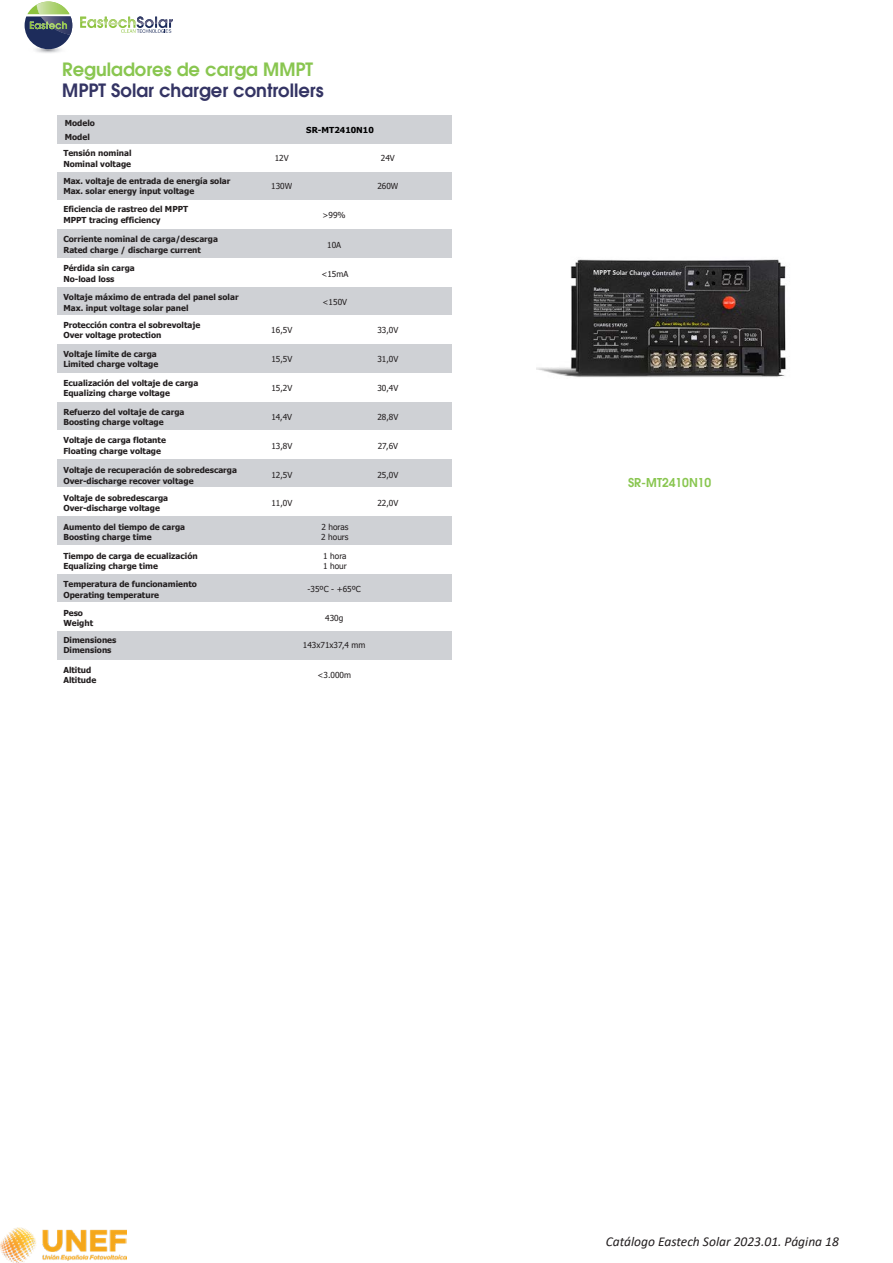
<style>
.page{position:relative;width:893px;height:1263px;background:#fff}
.page>*{position:absolute;margin:0;border:0;box-sizing:border-box;transform-origin:0 0}
.t1{font:600 18px/21.6px "Avant Garde";color:#343464}
.t2{font:italic 13.5px "Calibri";color:#231f20}
.t3{font:600 12px "Avant Garde";color:#89c650}
.t4{font:700 8.25px/10.4px "Tahoma";color:#231f20}
.t5{font:8.25px "Tahoma";color:#231f20}
.t6{font:700 8.25px "Tahoma";color:#000001;scale:1.04 1}
.s1{color:#89c650}
</style>
<div class="page">
<div style="left:57px;top:172px;width:395px;height:29px;background:#cfd1d5"></div>
<div style="left:57px;top:229px;width:395px;height:29px;background:#cfd1d5"></div>
<div style="left:57px;top:115px;width:395px;height:29px;background:#cfd1d5"></div>
<div style="left:57px;top:287px;width:395px;height:28px;background:#cfd1d5"></div>
<div style="left:57px;top:344px;width:395px;height:29px;background:#cfd1d5"></div>
<div style="left:57px;top:401px;width:395px;height:29px;background:#cfd1d5"></div>
<div style="left:57px;top:459px;width:395px;height:28px;background:#cfd1d5"></div>
<div style="left:57px;top:516px;width:395px;height:29px;background:#cfd1d5"></div>
<div style="left:57px;top:574px;width:395px;height:28px;background:#cfd1d5"></div>
<div style="left:57px;top:631px;width:395px;height:28px;background:#cfd1d5"></div>
<img style="left:536px;top:259px;width:250px;height:119px">
<img style="left:35px;top:49px;width:27px;height:4px">
<svg style="left:25px;top:2px;width:47px;height:47px"></svg>
<svg style="left:80px;top:16px;width:93px;height:17px"></svg>
<img style="left:0;top:1228px;width:126px;height:35px">
<p class="t1" style="left:62px;top:58px;width:263px"><span class="s1">Reguladores de carga MMPT<br></span>MPPT Solar charger controllers</p>
<p class="t4" style="left:65px;top:117px;width:32px;line-height:13.5px">Modelo<br>Model</p>
<p class="t4" style="left:63px;top:148px;width:70px">Tensión nominal<br>Nominal voltage</p>
<p class="t6" style="left:306px;top:124px;width:66px">SR-MT2410N10</p>
<p class="t5" style="left:275px;top:153px;width:15px">12V</p>
<p class="t5" style="left:381px;top:153px;width:15px">24V</p>
<p class="t5" style="left:271px;top:181px;width:22px">130W</p>
<p class="t5" style="left:377px;top:181px;width:22px">260W</p>
<p class="t4" style="left:63px;top:176px;width:169px">Max. voltaje de entrada de energía solar<br>Max. solar energy input voltage</p>
<p class="t4" style="left:63px;top:205px;width:126px">Eficiencia de rastreo del MPPT<br>MPPT tracing efficiency</p>
<p class="t5" style="left:323px;top:209px;width:25px">&gt;99%</p>
<p class="t4" style="left:63px;top:234px;width:156px">Corriente nominal de carga/descarga<br>Rated charge / discharge current</p>
<p class="t4" style="left:63px;top:264px;width:73px">Pérdida sin carga<br>No-load loss</p>
<p class="t4" style="left:63px;top:292px;width:177px">Voltaje máximo de entrada del panel solar<br>Max. input voltage solar panel</p>
<p class="t5" style="left:327px;top:239px;width:15px">10A</p>
<p class="t5" style="left:321px;top:268px;width:28px">&lt;15mA</p>
<p class="t5" style="left:323px;top:297px;width:26px">&lt;150V</p>
<p class="t4" style="left:63px;top:320px;width:138px">Protección contra el sobrevoltaje<br>Over voltage protection</p>
<p class="t5" style="left:271px;top:325px;width:22px">16,5V</p>
<p class="t5" style="left:377px;top:325px;width:22px">33,0V</p>
<p class="t4" style="left:63px;top:349px;width:96px">Voltaje límite de carga<br>Limited charge voltage</p>
<p class="t5" style="left:271px;top:354px;width:22px">15,5V</p>
<p class="t5" style="left:377px;top:354px;width:22px">31,0V</p>
<p class="t4" style="left:63px;top:378px;width:137px">Ecualización del voltaje de carga<br>Equalizing charge voltage</p>
<p class="t5" style="left:271px;top:383px;width:22px">15,2V</p>
<p class="t5" style="left:377px;top:383px;width:22px">30,4V</p>
<p class="t4" style="left:63px;top:407px;width:123px">Refuerzo del voltaje de carga<br>Boosting charge voltage</p>
<p class="t5" style="left:271px;top:411px;width:22px">14,4V</p>
<p class="t5" style="left:377px;top:411px;width:22px">28,8V</p>
<p class="t4" style="left:63px;top:465px;width:175px">Voltaje de recuperación de sobredescarga<br>Over-discharge recover voltage</p>
<p class="t5" style="left:271px;top:470px;width:22px">12,5V</p>
<p class="t5" style="left:377px;top:470px;width:22px">25,0V</p>
<p class="t4" style="left:63px;top:493px;width:106px">Voltaje de sobredescarga<br>Over-discharge voltage</p>
<p class="t5" style="left:271px;top:497px;width:22px">11,0V</p>
<p class="t5" style="left:377px;top:497px;width:22px">22,0V</p>
<p class="t4" style="left:63px;top:436px;width:104px">Voltaje de carga flotante<br>Floating charge voltage</p>
<p class="t5" style="left:271px;top:440px;width:22px">13,8V</p>
<p class="t5" style="left:378px;top:440px;width:22px">27,6V</p>
<p class="t4" style="left:63px;top:522px;width:123px">Aumento del tiempo de carga<br>Boosting charge time</p>
<p class="t5" style="left:321px;top:532px;width:29px">2 hours</p>
<p class="t5" style="left:321px;top:521px;width:29px">2 horas</p>
<p class="t4" style="left:63px;top:551px;width:136px">Tiempo de carga de ecualización<br>Equalizing charge time</p>
<p class="t5" style="left:323px;top:561px;width:25px">1 hour</p>
<p class="t5" style="left:323px;top:550px;width:25px">1 hora</p>
<p class="t4" style="left:63px;top:579px;width:135px">Temperatura de funcionamiento<br>Operating temperature</p>
<p class="t4" style="left:63px;top:608px;width:31px">Peso<br>Weight</p>
<p class="t5" style="left:325px;top:612px;width:20px">430g</p>
<p class="t5" style="left:303px;top:640px;width:64px">143x71x37,4 mm</p>
<p class="t5" style="left:308px;top:584px;width:55px">-35ºC - +65ºC</p>
<p class="t4" style="left:63px;top:635px;width:55px">Dimensiones<br>Dimensions</p>
<p class="t4" style="left:63px;top:665px;width:34px">Altitud<br>Altitude</p>
<p class="t5" style="left:317px;top:670px;width:35px">&lt;3.000m</p>
<p class="t3" style="left:628px;top:475px;width:85px">SR-MT2410N10</p>
<p class="t2" style="left:606px;top:1232px;width:235px">Catálogo Eastech Solar 2023.01. Página 18</p>
</div>
